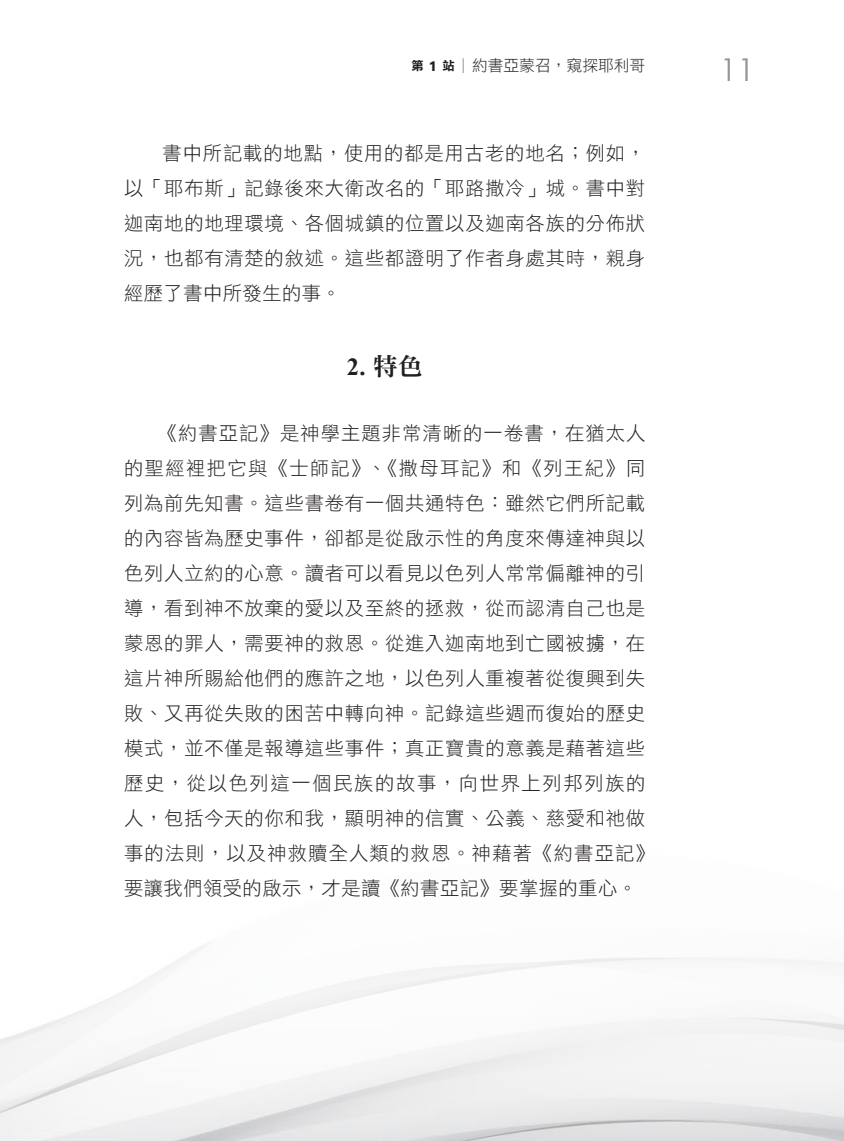
<style>
.page{position:relative;width:844px;height:1141px;background:#fff}
.page>*{position:absolute;margin:0;border:0;box-sizing:border-box;transform-origin:0 0}
.t1{font:31.5px "Century Gothic";color:#939598}
.t2{font:700 24.5px "Times New Roman";color:#231f20}
.t3{font:19.25px/35px "DF Hei Std W3";letter-spacing:.04em;color:#231f20;text-align:justify}
.t4{font:15.75px "DF Hei Std W3";color:#231f20}
.s1{font-family:"DF Li Hei Std W7";font-size:12.25px}
.s2{font-family:"DF Li Hei Std W7";font-size:14.7px}
.s3{font-family:"DF Li Hei Std W3";font-size:14.7px;color:#939598}
.s4{font-family:"DF Ming Std W9";font-weight:400}
</style>
<div class="page">
<p class="t4" style="left:411px;top:57px;width:235px"><span class="s1">第</span> <span class="s2">1</span> <span class="s1">站</span><span class="s3">｜</span>約書亞蒙召，窺探耶利哥</p>
<h1 class="t1" style="left:719px;top:47px;width:36px">11</h1>
<p class="t3" style="left:124px;top:136px;width:522px;text-indent:38px">書中所記載的地點，使用的都是用古老的地名；例如，以「耶布斯」記錄後來大衛改名的「耶路撒冷」城。書中對迦南地的地理環境、各個城鎮的位置以及迦南各族的分佈狀況，也都有清楚的敘述。這些都證明了作者身處其時，親身經歷了書中所發生的事。</p>
<p class="t2" style="left:346px;top:350px;width:77px">2. <span class="s4">特色</span></p>
<p class="t3" style="left:124px;top:416px;width:532px;text-align:left;text-indent:34px">《約書亞記》是神學主題非常清晰的一卷書，在猶太人的聖經裡把它與《士師記》、《撒母耳記》和《列王紀》同列為前先知書。這些書卷有一個共通特色：雖然它們所記載的內容皆為歷史事件，卻都是從啟示性的角度來傳達神與以色列人立約的心意。讀者可以看見以色列人常常偏離神的引導，看到神不放棄的愛以及至終的拯救，從而認清自己也是蒙恩的罪人，需要神的救恩。從進入迦南地到亡國被擄，在這片神所賜給他們的應許之地，以色列人重複著從復興到失敗、又再從失敗的困苦中轉向神。記錄這些週而復始的歷史模式，並不僅是報導這些事件；真正寶貴的意義是藉著這些歷史，從以色列這一個民族的故事，向世界上列邦列族的人，包括今天的你和我，顯明神的信實、公義、慈愛和祂做事的法則，以及神救贖全人類的救恩。神藉著《約書亞記》要讓我們領受的啟示，才是讀《約書亞記》要掌握的重心。</p>
</div>
